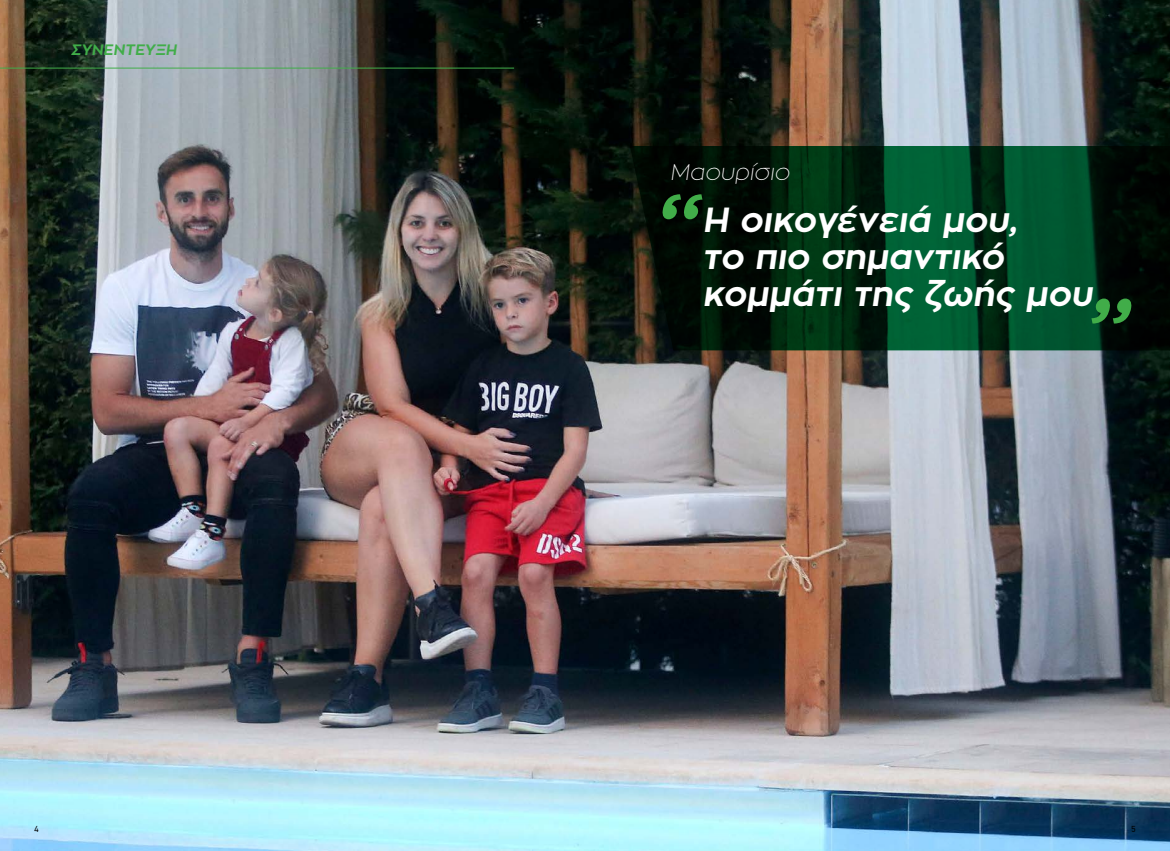
<style>
.page{position:relative;width:1170px;height:851px;background:#fff}
.page>*{position:absolute;margin:0;border:0;box-sizing:border-box;transform-origin:0 0}
.t1{font:700 34.62px/36.9px "Zona Pro";color:#fff}
.t2{font:100 22.5px "Zona Pro";color:#fff}
.t3{font:700 15px "Zona Pro";color:#41ad49}
.t4{font:8.75px "PF Din Text";color:#000}
</style>
<div class="page">
<img style="left:0;top:0;width:1169px;height:850px">
<svg style="left:630px;top:146px;width:539px;height:204px;background:#012e17"></svg>
<hr style="left:0;top:68px;width:514px;height:1px;background:#41ad49">
<svg style="left:662px;top:194px;width:40px;height:25px"></svg>
<svg style="left:1091px;top:298px;width:40px;height:25px"></svg>
<p class="t3" style="left:71px;top:40px;width:110px">ΣΥΝΈΝΤΕΥΞΗ</p>
<p class="t2" style="left:670px;top:158px;width:125px">Μαουρίσιο</p>
<p class="t1" style="left:702px;top:201px;width:398px">Η οικογένειά μου,<br>το πιο σημαντικό κομμάτι της ζωής μου</p>
<p class="t4" style="left:35px;top:823px;width:6px">4</p>
<p class="t4" style="left:1131px;top:823px;width:6px">5</p>
</div>
